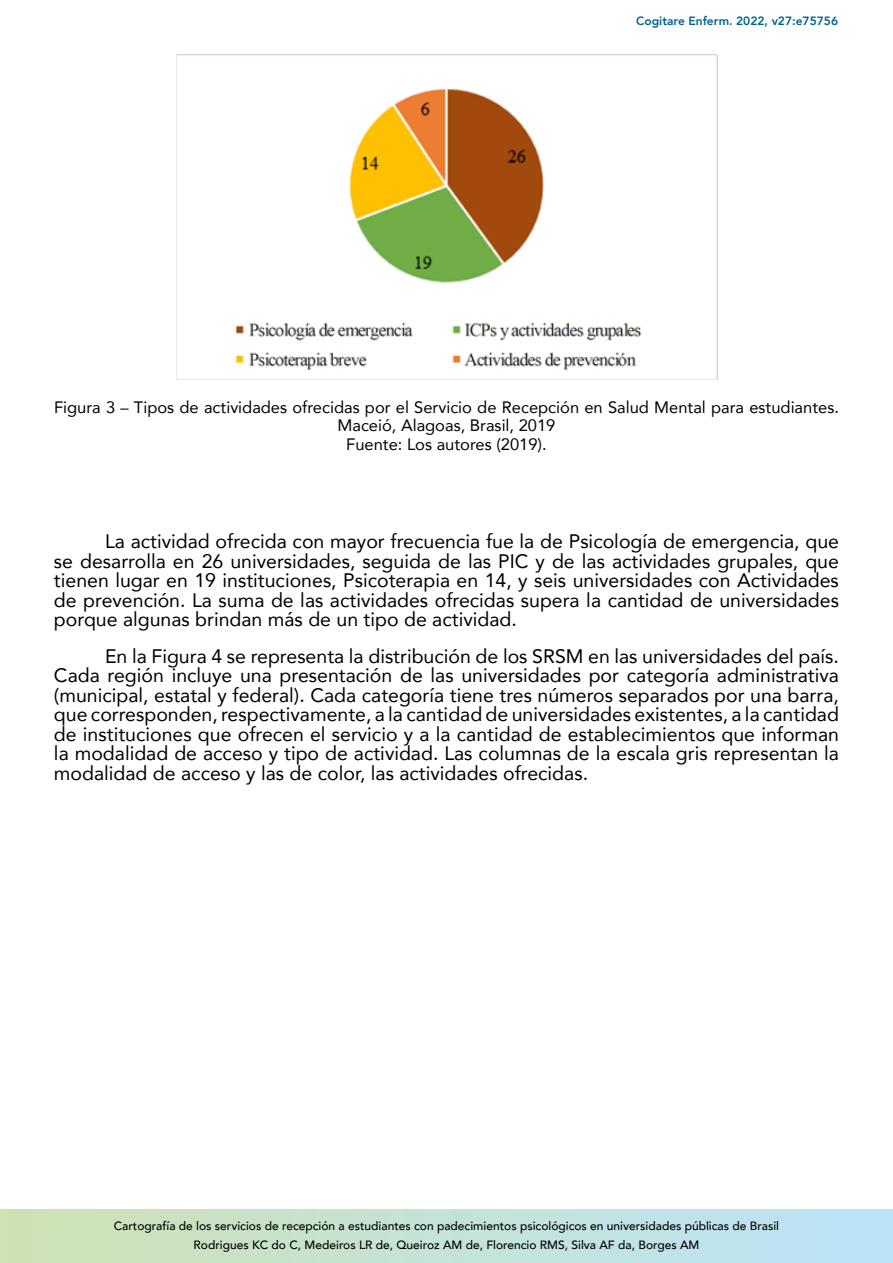
<style>
.page{position:relative;width:893px;height:1263px;background:#fff}
.page>*{position:absolute;margin:0;border:0;box-sizing:border-box;transform-origin:0 0}
.t1{font:19.5px/19.5px "Avenir";color:#000;text-align:justify}
.t2{font:16.5px/18.8px "Avenir";color:#000;text-align:center}
.t3{font:500 12px/18.6px "Avenir";color:#000;text-align:center}
.t4{font:800 12px "Avenir";color:#00658f}
</style>
<div class="page">
<svg style="left:0;top:1209px;width:893px;height:54px;background:#c4e2d6"></svg>
<img style="left:177px;top:55px;width:540px;height:324px">
<p class="t4" style="left:636px;top:12px;width:203px">Cogitare Enferm. 2022, v27:e75756</p>
<p class="t2" style="left:54px;top:397px;width:786px">Figura 3 – Tipos de actividades ofrecidas por el Servicio de Recepción en Salud Mental para estudiantes.<br>Maceió, Alagoas, Brasil, 2019<br>Fuente: Los autores (2019).</p>
<p class="t1" style="left:54px;top:531px;width:787px;text-indent:51px">La actividad ofrecida con mayor frecuencia fue la de Psicología de emergencia, que se desarrolla en 26 universidades, seguida de las PIC y de las actividades grupales, que tienen lugar en 19 instituciones, Psicoterapia en 14, y seis universidades con Actividades de prevención. La suma de las actividades ofrecidas supera la cantidad de universidades porque algunas brindan más de un tipo de actividad.</p>
<p class="t1" style="left:54px;top:646px;width:786px;text-indent:51px">En la Figura 4 se representa la distribución de los SRSM en las universidades del país.<br>Cada región incluye una presentación de las universidades por categoría administrativa (municipal, estatal y federal). Cada categoría tiene tres números separados por una barra, que corresponden, respectivamente, a la cantidad de universidades existentes, a la cantidad de instituciones que ofrecen el servicio y a la cantidad de establecimientos que informan la modalidad de acceso y tipo de actividad. Las columnas de la escala gris representan la modalidad de acceso y las de color, las actividades ofrecidas.</p>
<p class="t3" style="left:114px;top:1216px;width:667px">Cartografía de los servicios de recepción a estudiantes con padecimientos psicológicos en universidades públicas de Brasil<br>Rodrigues KC do C, Medeiros LR de, Queiroz AM de, Florencio RMS, Silva AF da, Borges AM</p>
</div>
